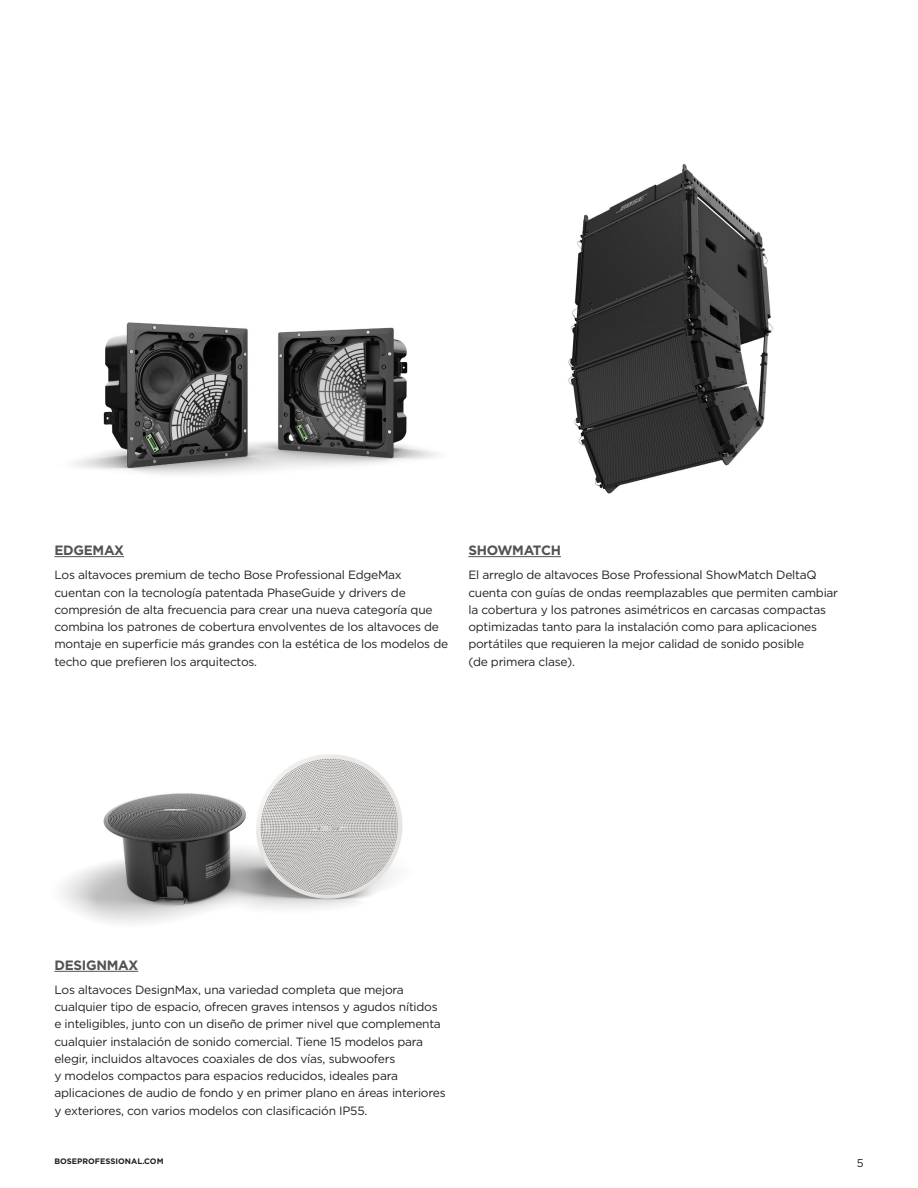
<style>
.page{position:relative;width:918px;height:1188px;background:#fff}
.page>*{position:absolute;margin:0;border:0;box-sizing:border-box;transform-origin:0 0}
.Subheading{font:700 13.5px "Gotham";letter-spacing:-.02em;color:#505253}
.Body{font:12px/17.2px "Gotham";letter-spacing:-.02em;color:#231f20}
.t1{font:11.25px "Gotham";color:#231f20}
.t2{font:700 7.95px "Gotham";color:#231f20}
</style>
<div class="page">
<hr style="left:54px;top:556px;width:70px;height:1px;background:#505253">
<hr style="left:54px;top:971px;width:84px;height:1px;background:#505253">
<hr style="left:468px;top:556px;width:93px;height:1px;background:#505253">
<img style="left:568px;top:163px;width:206px;height:331px">
<img style="left:75px;top:322px;width:363px;height:153px">
<img style="left:62px;top:754px;width:341px;height:169px">
<p class="Subheading" style="left:54px;top:542px;width:71px">EDGEMAX</p>
<p class="Body" style="left:54px;top:566px;width:395px">Los altavoces premium de techo Bose Professional EdgeMax cuentan con la tecnología patentada PhaseGuide y drivers de compresión de alta frecuencia para crear una nueva categoría que combina los patrones de cobertura envolventes de los altavoces de montaje en superficie más grandes con la estética de los modelos de techo que prefieren los arquitectos.</p>
<p class="Subheading" style="left:468px;top:542px;width:94px">SHOWMATCH</p>
<p class="Body" style="left:468px;top:566px;width:371px">El arreglo de altavoces Bose Professional ShowMatch DeltaQ cuenta con guías de ondas reemplazables que permiten cambiar la cobertura y los patrones asimétricos en carcasas compactas optimizadas tanto para la instalación como para aplicaciones portátiles que requieren la mejor calidad de sonido posible<br>(de primera clase).</p>
<p class="Subheading" style="left:54px;top:956px;width:85px">DESIGNMAX</p>
<p class="Body" style="left:54px;top:981px;width:393px">Los altavoces DesignMax, una variedad completa que mejora cualquier tipo de espacio, ofrecen graves intensos y agudos nítidos e inteligibles, junto con un diseño de primer nivel que complementa cualquier instalación de sonido comercial. Tiene 15 modelos para elegir, incluidos altavoces coaxiales de dos vías, subwoofers<br>y modelos compactos para espacios reducidos, ideales para aplicaciones de audio de fondo y en primer plano en áreas interiores y exteriores, con varios modelos con clasificación IP55.</p>
<p class="t2" style="left:54px;top:1156px;width:111px">BOSEPROFESSIONAL.COM</p>
<p class="t1" style="left:857px;top:1155px;width:8px">5</p>
</div>
